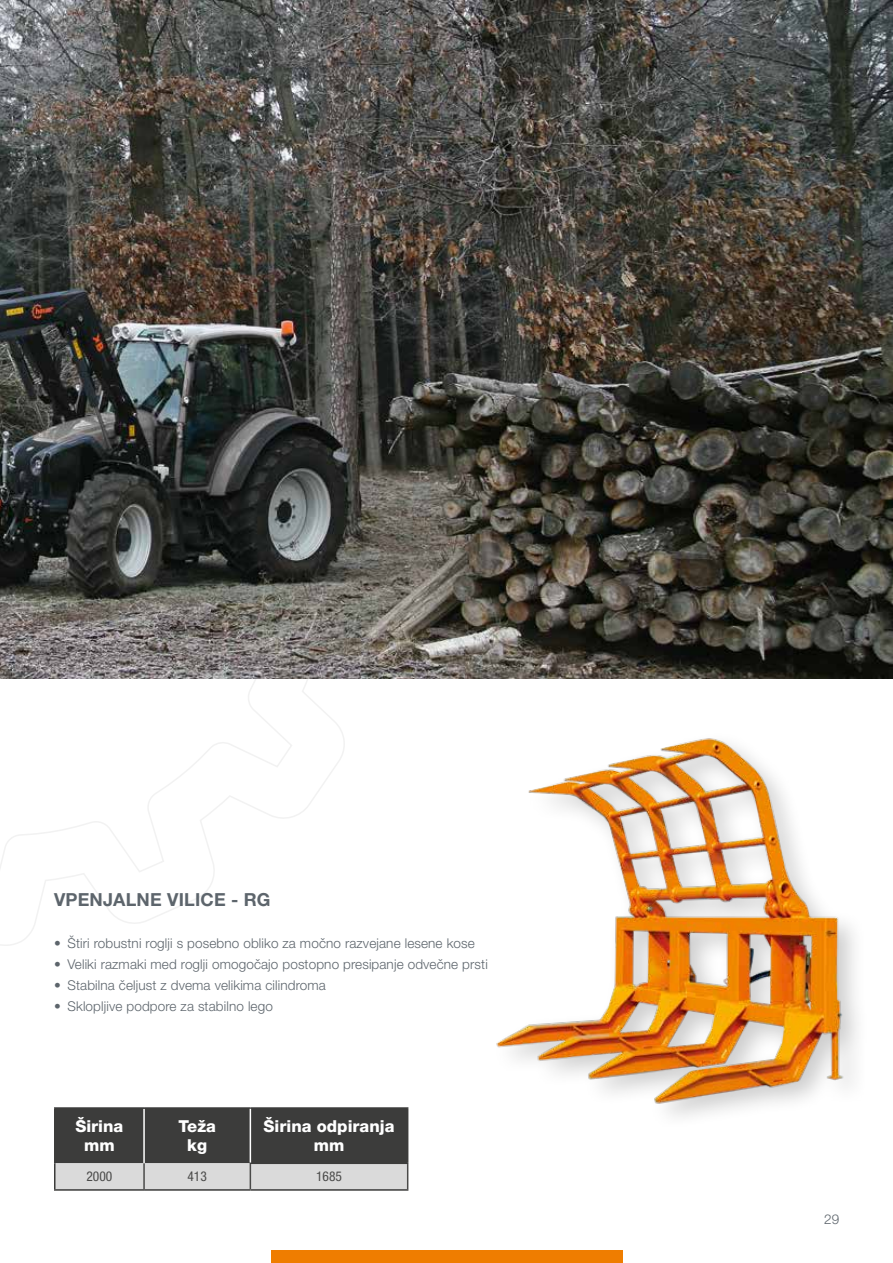
<style>
.page{position:relative;width:893px;height:1263px;background:#fff}
.page>*{position:absolute;margin:0;border:0;box-sizing:border-box;transform-origin:0 0}
.t1{font:700 18px "Helvetica Neue LT Pro";letter-spacing:.01em;color:#5d656c}
.t2{font:800 16.5px/19.8px "Helvetica Neue LT Pro";color:#fff;text-align:center}
.t3{font:300 13.5px "Helvetica Neue LT Pro";letter-spacing:.01em;color:#5d656c}
.t4{font:condensed 13.5px "Helvetica Neue LT Pro";color:#4a4a49}
</style>
<div class="page">
<svg style="left:0;top:678px;width:395px;height:267px"></svg>
<img style="left:0;top:0;width:893px;height:678px">
<img style="left:496px;top:738px;width:353px;height:371px">
<div style="left:271px;top:1250px;width:351px;height:13px;background:#ef7d00"></div>
<svg style="left:56px;top:1109px;width:352px;height:80px;background:#6f6f6e"></svg>
<hr style="left:54px;top:1107px;width:90px;height:2px;background:#3c3c3b">
<hr style="left:54px;top:1109px;width:2px;height:54px;background:#3c3c3b">
<hr style="left:144px;top:1107px;width:106px;height:2px;background:#3c3c3b">
<hr style="left:54px;top:1163px;width:2px;height:26px;background:#3c3c3b">
<hr style="left:54px;top:1189px;width:90px;height:2px;background:#3c3c3b">
<hr style="left:144px;top:1189px;width:106px;height:2px;background:#3c3c3b">
<hr style="left:250px;top:1189px;width:158px;height:2px;background:#3c3c3b">
<hr style="left:250px;top:1107px;width:158px;height:2px;background:#3c3c3b">
<hr style="left:407px;top:1109px;width:1px;height:53px;background:#3c3c3b">
<hr style="left:250px;top:1162px;width:158px;height:2px;background:#3c3c3b">
<hr style="left:250px;top:1109px;width:1px;height:53px;background:#fff">
<h1 class="t1" style="left:54px;top:888px;width:218px">VPENJALNE VILICE - RG</h1>
<p class="t3" style="left:54px;top:935px;width:422px">• Štiri robustni roglji s posebno obliko za močno razvejane lesene kose</p>
<p class="t3" style="left:54px;top:956px;width:435px">• Veliki razmaki med roglji omogočajo postopno presipanje odvečne prsti</p>
<p class="t3" style="left:54px;top:977px;width:273px">• Stabilna čeljust z dvema velikima cilindroma</p>
<p class="t3" style="left:54px;top:998px;width:220px">• Sklopljive podpore za stabilno lego</p>
<p class="t2" style="left:75px;top:1116px;width:49px">Širina mm</p>
<p class="t2" style="left:178px;top:1116px;width:39px">Teža kg</p>
<p class="t2" style="left:264px;top:1116px;width:132px">Širina odpiranja mm</p>
<p class="t4" style="left:86px;top:1169px;width:27px">2000</p>
<p class="t4" style="left:187px;top:1169px;width:21px">413</p>
<p class="t4" style="left:316px;top:1169px;width:27px">1685</p>
<p class="t3" style="left:824px;top:1211px;width:17px">29</p>
</div>
